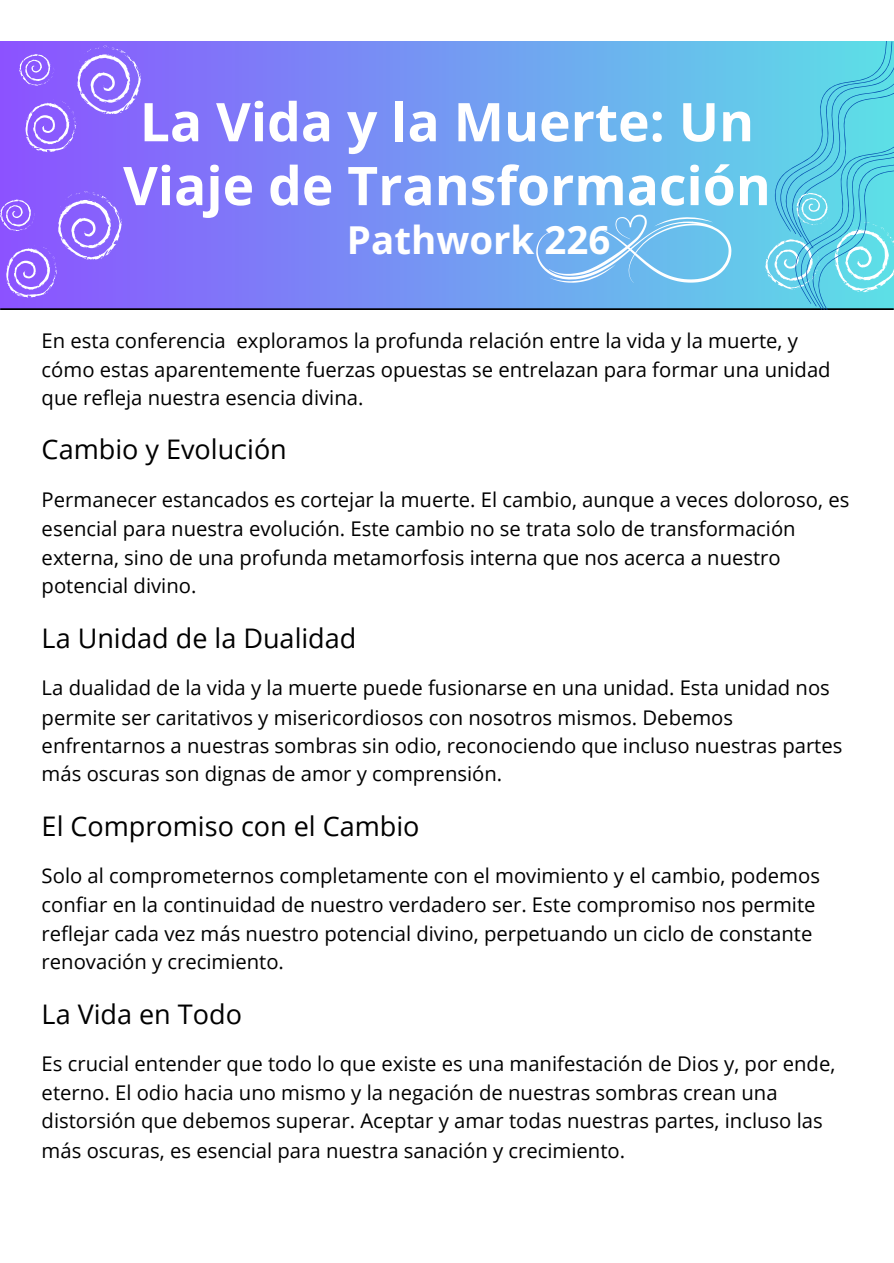
<style>
.page{position:relative;width:894px;height:1263px;background:#fff}
.page>*{position:absolute;margin:0;border:0;box-sizing:border-box;transform-origin:0 0}
.t1{font:700 53.4px/63.9px "Open Sans";color:#fff;text-align:center}
.t2{font:700 38.4px "Open Sans";color:#fff}
.t3{font:27px "Open Sans";color:#000}
.t4{font:20.25px/28.5px "Open Sans";color:#000}
</style>
<div class="page">
<svg style="left:0;top:42px;width:536px;height:266px;background:#7b83f6"></svg>
<hr style="left:0;top:308px;width:893px;height:1px;background:#000">
<svg style="left:19px;top:45px;width:122px;height:107px;background:#9570fc"></svg>
<svg style="left:0;top:191px;width:122px;height:107px;background:#966dfd"></svg>
<svg style="left:536px;top:42px;width:357px;height:267px;background:#69c2ea"></svg>
<p class="t1" style="left:123px;top:89px;width:649px">La Vida y la Muerte: Un<br>Viaje de Transformación</p>
<p class="t2" style="left:347px;top:213px;width:265px">Pathwork 226</p>
<p class="t4" style="left:42px;top:325px;width:790px">En esta conferencia exploramos la profunda relación entre la vida y la muerte, y cómo estas aparentemente fuerzas opuestas se entrelazan para formar una unidad que refleja nuestra esencia divina.</p>
<h1 class="t3" style="left:42px;top:430px;width:247px">Cambio y Evolución</h1>
<p class="t4" style="left:42px;top:485px;width:809px">Permanecer estancados es cortejar la muerte. El cambio, aunque a veces doloroso, es esencial para nuestra evolución. Este cambio no se trata solo de transformación externa, sino de una profunda metamorfosis interna que nos acerca a nuestro potencial divino.</p>
<h1 class="t3" style="left:42px;top:619px;width:316px">La Unidad de la Dualidad</h1>
<p class="t4" style="left:42px;top:673px;width:802px">La dualidad de la vida y la muerte puede fusionarse en una unidad. Esta unidad nos permite ser caritativos y misericordiosos con nosotros mismos. Debemos enfrentarnos a nuestras sombras sin odio, reconociendo que incluso nuestras partes más oscuras son dignas de amor y comprensión.</p>
<h1 class="t3" style="left:42px;top:807px;width:379px">El Compromiso con el Cambio</h1>
<p class="t4" style="left:42px;top:861px;width:779px">Solo al comprometernos completamente con el movimiento y el cambio, podemos confiar en la continuidad de nuestro verdadero ser. Este compromiso nos permite reflejar cada vez más nuestro potencial divino, perpetuando un ciclo de constante renovación y crecimiento.</p>
<h1 class="t3" style="left:42px;top:995px;width:202px">La Vida en Todo</h1>
<p class="t4" style="left:42px;top:1049px;width:795px">Es crucial entender que todo lo que existe es una manifestación de Dios y, por ende, eterno. El odio hacia uno mismo y la negación de nuestras sombras crean una distorsión que debemos superar. Aceptar y amar todas nuestras partes, incluso las más oscuras, es esencial para nuestra sanación y crecimiento.</p>
</div>
